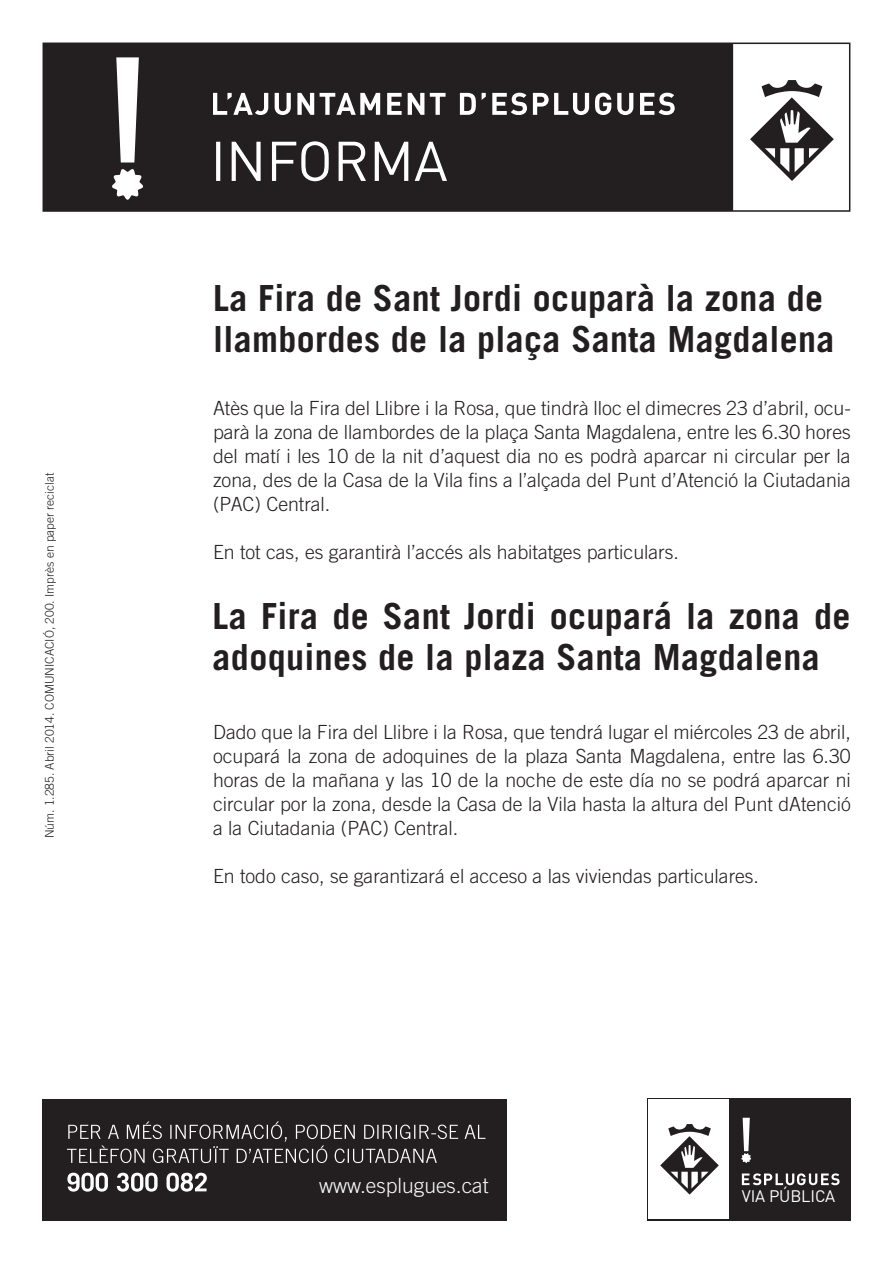
<style>
.page{position:relative;width:893px;height:1263px;background:#fff}
.page>*{position:absolute;margin:0;border:0;box-sizing:border-box;transform-origin:0 0}
.t1{font:700 36px/40.5px "Trade Gothic LT Com";letter-spacing:.01em;color:#231f20}
.t2{font:300 21px "Trade Gothic LT Com";color:#fafafa}
.t3{font:300 19.5px/24px "Trade Gothic LT Com";color:#231f20;text-align:justify}
.t4{font:16.5px "DIN";letter-spacing:-.01em;color:#fff}
.t5{font:300 12px "Trade Gothic LT Com";color:#231f20}
</style>
<div class="page">
<svg style="left:43px;top:43px;width:807px;height:169px;background:#433f40"></svg>
<svg style="left:216px;top:141px;width:231px;height:40px"></svg>
<svg style="left:213px;top:93px;width:462px;height:22px"></svg>
<svg style="left:112px;top:57px;width:32px;height:143px"></svg>
<div style="left:43px;top:1098px;width:464px;height:122px;background:#231f20"></div>
<svg style="left:67px;top:1173px;width:140px;height:18px"></svg>
<svg style="left:67px;top:1121px;width:418px;height:42px"></svg>
<div style="left:647px;top:1098px;width:203px;height:122px;background:#231f20"></div>
<div style="left:648px;top:1100px;width:81px;height:119px;background:#fff"></div>
<svg style="left:660px;top:1124px;width:59px;height:70px"></svg>
<svg style="left:741px;top:1118px;width:10px;height:45px"></svg>
<svg style="left:742px;top:1173px;width:97px;height:12px"></svg>
<p class="t5" style="left:43px;top:838px;width:367px;rotate:-90deg">Núm. 1.285. Abril 2014. COMUNICACIÓ, 200. Imprès en paper reciclat</p>
<p class="t1" style="left:213px;top:278px;width:612px">La Fira de Sant Jordi ocuparà la zona de</p>
<p class="t1" style="left:213px;top:318px;width:623px">llambordes de la plaça Santa Magdalena</p>
<p class="t3" style="left:213px;top:395px;width:639px">Atès que la Fira del Llibre i la Rosa, que tindrà lloc el dimecres 23 d’abril, ocu&shy;parà la zona de llambordes de la plaça Santa Magdalena, entre les 6.30 hores del matí i les 10 de la nit d’aquest dia no es podrà aparcar ni circular per la zona, des de la Casa de la Vila fins a l’alçada del Punt d’Atenció la Ciutadania (PAC) Central.</p>
<p class="t3" style="left:213px;top:539px;width:467px">En tot cas, es garantirà l’accés als habitatges particulars.</p>
<p class="t1" style="left:213px;top:595px;width:639px">La Fira de Sant Jordi ocupará la zona de adoquines de la plaza Santa Magdalena</p>
<p class="t3" style="left:213px;top:719px;width:639px">Dado que la Fira del Llibre i la Rosa, que tendrá lugar el miércoles 23 de abril, ocupará la zona de adoquines de la plaza Santa Magdalena, entre las 6.30 horas de la mañana y las 10 de la noche de este día no se podrá aparcar ni circular por la zona, desde la Casa de la Vila hasta la altura del Punt dAtenció a la Ciutadania (PAC) Central.</p>
<p class="t3" style="left:213px;top:863px;width:547px">En todo caso, se garantizará el acceso a las viviendas particulares.</p>
<p class="t2" style="left:319px;top:1173px;width:171px">www.esplugues.cat</p>
<p class="t4" style="left:742px;top:1186px;width:95px">VIA PÚBLICA</p>
</div>
